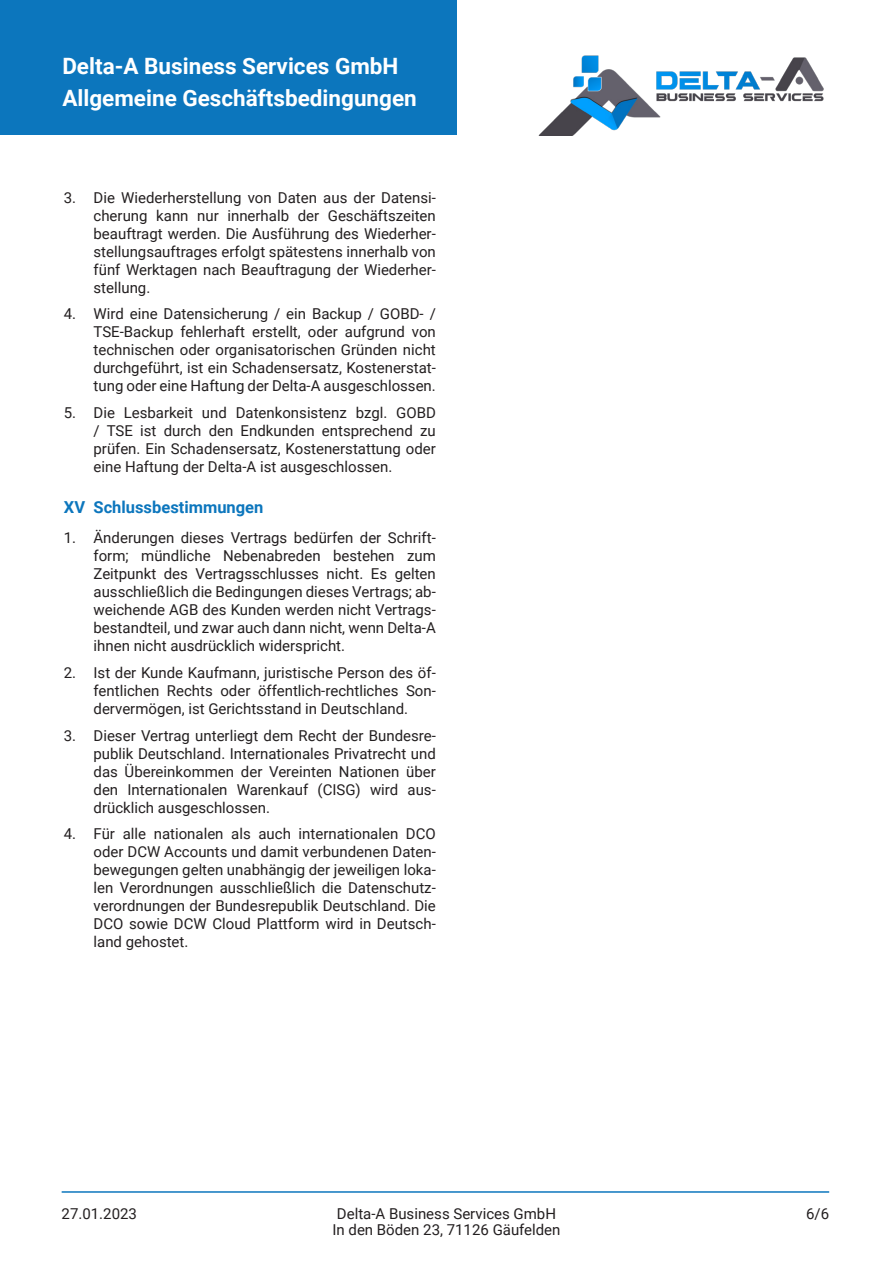
<style>
.page{position:relative;width:893px;height:1263px;background:#fff}
.page>*{position:absolute;margin:0;border:0;box-sizing:border-box;transform-origin:0 0}
.t1{font:700 22.5px/31.5px "Roboto";color:#fff}
.t2{font:700 16.5px "Roboto";color:#0c76bd}
.t3{font:15px/18px "Roboto";color:#231f20;text-align:justify}
</style>
<div class="page">
<div style="left:0;top:0;width:457px;height:135px;background:#0c76bd"></div>
<hr style="left:62px;top:1191px;width:767px;height:2px;background:#0c76bd">
<img style="left:539px;top:55px;width:285px;height:80px">
<h1 class="t1" style="left:62px;top:50px;width:356px">Delta-A Business Services GmbH<br>Allgemeine Geschäftsbedingungen</h1>
<p class="t3" style="left:94px;top:188px;width:344px;text-indent:-30px">3. Die Wiederherstellung von Daten aus der Datensi&shy;cherung kann nur innerhalb der Geschäftszeiten beauftragt werden. Die Ausführung des Wiederher&shy;stellungsauftrages erfolgt spätestens innerhalb von fünf Werktagen nach Beauftragung der Wiederher&shy;stellung.</p>
<p class="t3" style="left:94px;top:304px;width:344px;text-indent:-30px">4. Wird eine Datensicherung / ein Backup / GOBD- / TSE-Backup fehlerhaft erstellt, oder aufgrund von technischen oder organisatorischen Gründen nicht durchgeführt, ist ein Schadensersatz, Kostenerstat&shy;tung oder eine Haftung der Delta-A ausgeschlossen.</p>
<p class="t3" style="left:94px;top:403px;width:344px;text-indent:-30px">5. Die Lesbarkeit und Datenkonsistenz bzgl. GOBD / TSE ist durch den Endkunden entsprechend zu prüfen. Ein Schadensersatz, Kostenerstattung oder eine Haftung der Delta-A ist ausgeschlossen.</p>
<p class="t2" style="left:64px;top:495px;width:201px">XV Schlussbestimmungen</p>
<p class="t3" style="left:94px;top:529px;width:344px;text-indent:-30px">1. Änderungen dieses Vertrags bedürfen der Schrift&shy;form; mündliche Nebenabreden bestehen zum Zeitpunkt des Vertragsschlusses nicht. Es gelten ausschließlich die Bedingungen dieses Vertrags; ab&shy;weichende AGB des Kunden werden nicht Vertrags&shy;bestandteil, und zwar auch dann nicht, wenn Delta-A ihnen nicht ausdrücklich widerspricht.</p>
<p class="t3" style="left:94px;top:663px;width:344px;text-indent:-30px">2. Ist der Kunde Kaufmann, juristische Person des öf&shy;fentlichen Rechts oder öffentlich-rechtliches Son&shy;dervermögen, ist Gerichtsstand in Deutschland.</p>
<p class="t3" style="left:94px;top:726px;width:344px;text-indent:-30px">3. Dieser Vertrag unterliegt dem Recht der Bundesre&shy;publik Deutschland. Internationales Privatrecht und das Übereinkommen der Vereinten Nationen über den Internationalen Warenkauf (CISG) wird aus&shy;drücklich ausgeschlossen.</p>
<p class="t3" style="left:94px;top:824px;width:344px;text-indent:-30px">4. Für alle nationalen als auch internationalen DCO oder DCW Accounts und damit verbundenen Daten&shy;bewegungen gelten unabhängig der jeweiligen loka&shy;len Verordnungen ausschließlich die Datenschutz&shy;verordnungen der Bundesrepublik Deutschland. Die DCO sowie DCW Cloud Plattform wird in Deutsch&shy;land gehostet.</p>
<p class="t3" style="left:62px;top:1204px;width:77px">27.01.2023</p>
<p class="t3" style="left:332px;top:1205px;width:230px;line-height:16.5px">Delta-A Business Services GmbH<br>In den Böden 23, 71126 Gäufelden</p>
<p class="t3" style="left:806px;top:1204px;width:25px">6/6</p>
</div>
